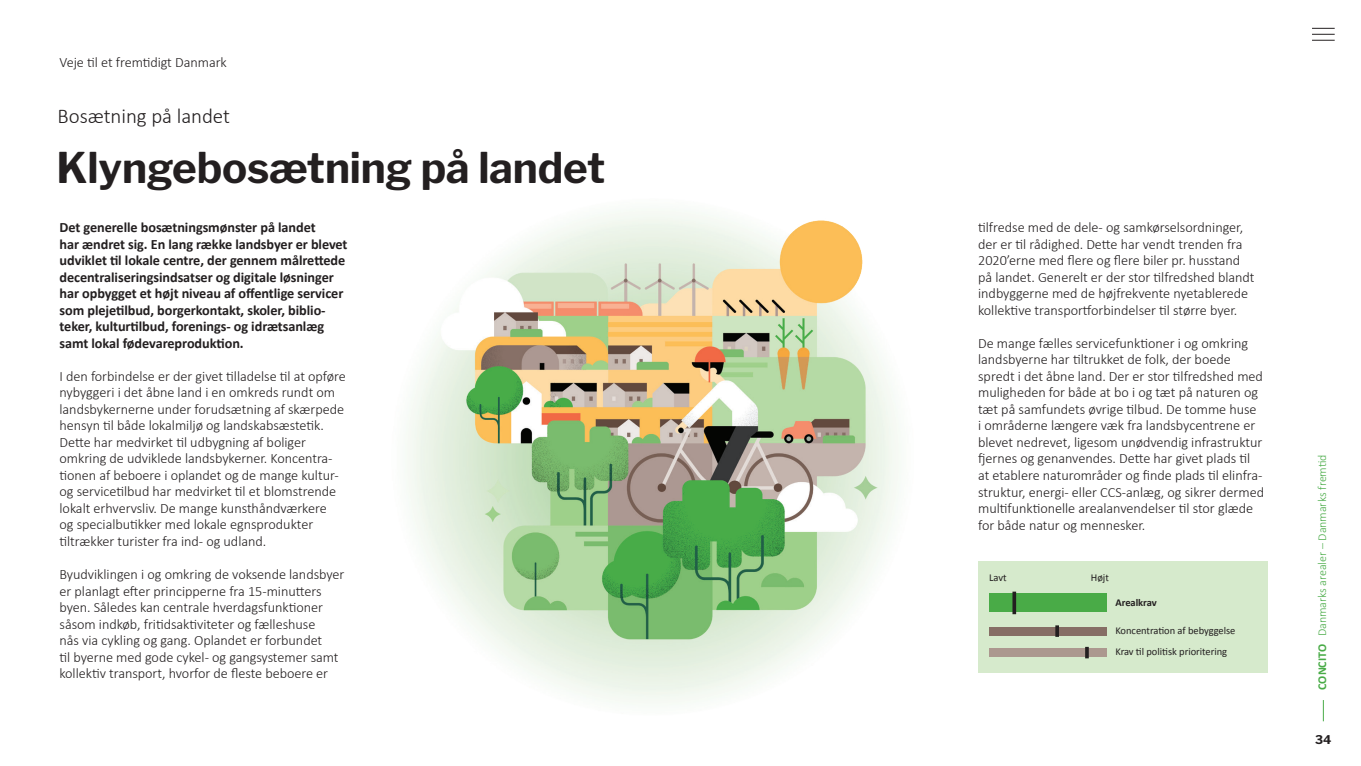
<style>
.page{position:relative;width:1361px;height:766px;background:#fff}
.page>*{position:absolute;margin:0;border:0;box-sizing:border-box;transform-origin:0 0}
.t1{font:100 42px "Libre Franklin";letter-spacing:-.005em;color:#231f20}
.t2{font:300 21px "Calibri";letter-spacing:-.005em;color:#231f20}
.t3{font:300 14.25px/16.5px "Calibri";letter-spacing:-.005em;color:#231f20}
.t4{font:700 14.25px/16.5px "Calibri";letter-spacing:-.005em;color:#231f20}
.t5{font:300 12px "Calibri";letter-spacing:-.005em;color:#49ab47}
.t6{font:100 12px "Libre Franklin";color:#231f20}
.t7{font:10.5px/21.5px "Calibri";letter-spacing:-.005em;color:#231f20}
.t8{font:700 10.5px "Calibri";letter-spacing:-.005em;color:#231f20}
.s1{font-weight:700}
</style>
<div class="page">
<img style="left:407px;top:211px;width:492px;height:492px">
<div style="left:978px;top:560px;width:289px;height:112px;background:#d6eacc"></div>
<div style="left:989px;top:593px;width:118px;height:19px;background:#49ab47"></div>
<div style="left:989px;top:626px;width:118px;height:9px;background:#866e65"></div>
<div style="left:989px;top:648px;width:118px;height:8px;background:#ac988f"></div>
<svg style="left:1012px;top:591px;width:4px;height:23px"></svg>
<svg style="left:1055px;top:625px;width:4px;height:11px"></svg>
<svg style="left:1085px;top:646px;width:4px;height:12px"></svg>
<svg style="left:1312px;top:28px;width:22px;height:13px"></svg>
<svg style="left:1323px;top:700px;width:1px;height:21px"></svg>
<p class="t3" style="left:60px;top:54px;width:169px">Veje til et fremtidigt Danmark</p>
<h2 class="t2" style="left:58px;top:103px;width:174px">Bosætning på landet</h2>
<h1 class="t1" style="left:56px;top:134px;width:550px">Klyngebosætning på landet</h1>
<p class="t4" style="left:60px;top:219px;width:289px">Det generelle bosætningsmønster på landet<br>har ændret sig. En lang række landsbyer er blevet udviklet til lokale centre, der gennem målrettede decentraliseringsindsatser og digitale løsninger har opbygget et højt niveau af offentlige servicer som plejetilbud, borgerkontakt, skoler, biblio&shy;teker, kulturtilbud, forenings- og idrætsanlæg samt lokal fødevareproduktion.</p>
<p class="t3" style="left:60px;top:367px;width:288px">I den forbindelse er der givet tilladelse til at opføre nybyggeri i det åbne land i en omkreds rundt om landsbykernerne under forudsætning af skærpede hensyn til både lokalmiljø og landskabsæstetik.<br>Dette har medvirket til udbygning af boliger omkring de udviklede landsbykerner. Koncentra&shy;tionen af beboere i oplandet og de mange kultur&shy;og servicetilbud har medvirket til et blomstrende lokalt erhvervsliv. De mange kunsthåndværkere<br>og specialbutikker med lokale egnsprodukter tiltrækker turister fra ind- og udland.</p>
<p class="t3" style="left:60px;top:565px;width:286px">Byudviklingen i og omkring de voksende landsbyer er planlagt efter principperne fra 15-minutters byen. Således kan centrale hverdagsfunktioner såsom indkøb, fritidsaktiviteter og fælleshuse<br>nås via cykling og gang. Oplandet er forbundet<br>til byerne med gode cykel- og gangsystemer samt kollektiv transport, hvorfor de fleste beboere er</p>
<p class="t3" style="left:978px;top:219px;width:278px">tilfredse med de dele- og samkørselsordninger, der er til rådighed. Dette har vendt trenden fra 2020’erne med flere og flere biler pr. husstand på landet. Generelt er der stor tilfredshed blandt indbyggerne med de højfrekvente nyetablerede kollektive transportforbindelser til større byer.</p>
<p class="t3" style="left:978px;top:334px;width:287px">De mange fælles servicefunktioner i og omkring landsbyerne har tiltrukket de folk, der boede spredt i det åbne land. Der er stor tilfredshed med muligheden for både at bo i og tæt på naturen og tæt på samfundets øvrige tilbud. De tomme huse<br>i områderne længere væk fra landsbycentrene er blevet nedrevet, ligesom unødvendig infrastruktur fjernes og genanvendes. Dette har givet plads til at etablere naturområder og finde plads til elinfra&shy;struktur, energi- eller CCS-anlæg, og sikrer dermed multifunktionelle arealanvendelser til stor glæde for både natur og mennesker.</p>
<p class="t7" style="left:989px;top:566px;width:19px">Lavt</p>
<p class="t7" style="left:1091px;top:566px;width:20px">Højt</p>
<p class="t8" style="left:1115px;top:595px;width:43px">Arealkrav</p>
<p class="t7" style="left:1115px;top:619px;width:121px">Koncentration af bebyggelse<br>Krav til politisk prioritering</p>
<p class="t5" style="left:1314px;top:689px;width:237px;rotate:-90deg"><span class="s1">CONCITO</span> Danmarks arealer – Danmarks fremtid</p>
<p class="t6" style="left:1315px;top:730px;width:18px">34</p>
</div>
